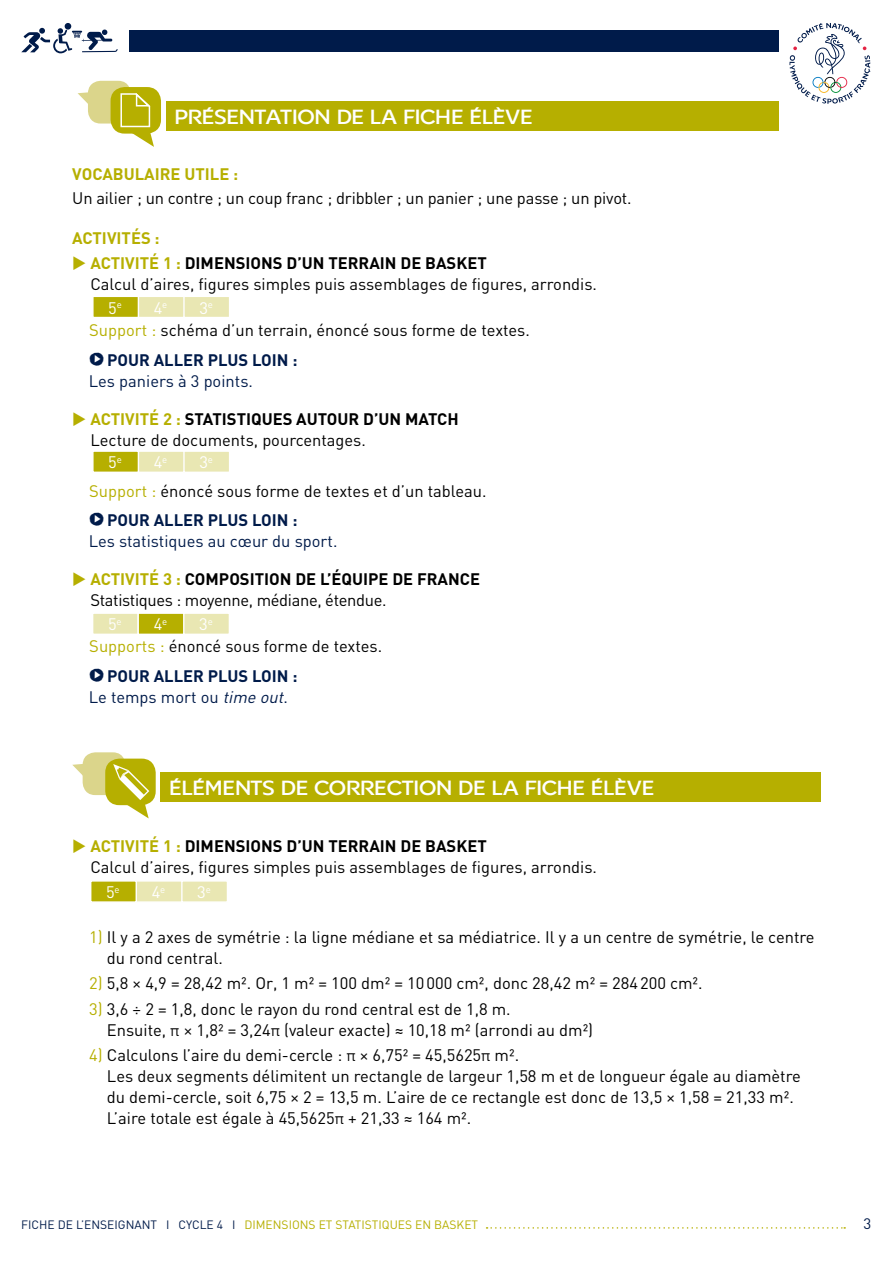
<style>
.page{position:relative;width:893px;height:1263px;background:#fff}
.page>*{position:absolute;margin:0;border:0;box-sizing:border-box;transform-origin:0 0}
.t1{font:500 22.5px "Franceolympique";letter-spacing:-.01em;color:#fff}
.t2{font:16.5px/21px "DIN";color:#000}
.t3{font:16.5px/21px "DIN";letter-spacing:-.02em;color:#000}
.t4{font:16.5px "DIN";color:#001b4a}
.t5{font:700 16.5px "DIN";color:#b6af00}
.t6{font:16.5px "DIN";color:#fff}
.t7{font:15px "DIN";color:#001b4a}
.t8{font:12px "DIN";color:#b6af00}
.s1{color:#b6af00}
.s2{font-weight:700;color:#b6af00}
.s3{font-weight:700}
.s4{font-family:"Ale Signs Black LL";font-size:24px;color:#001b4a}
.s5{font-weight:700;color:#001b4a}
.s6{font-style:italic}
.s7{font-family:"Avenir"}
.s8{color:#001b4a}
</style>
<div class="page">
<div style="left:161px;top:772px;width:660px;height:30px;background:#b6af00"></div>
<div style="left:83px;top:752px;width:42px;height:43px;background:#dbd58b;border-radius:13px"></div>
<svg style="left:72px;top:764px;width:11px;height:18px"></svg>
<div style="left:105px;top:759px;width:51px;height:46px;background:#b6af00;border-radius:14px"></div>
<svg style="left:113px;top:764px;width:36px;height:54px"></svg>
<div style="left:166px;top:101px;width:612px;height:30px;background:#b6af00"></div>
<div style="left:88px;top:81px;width:43px;height:43px;background:#dbd58b;border-radius:13px"></div>
<svg style="left:78px;top:92px;width:10px;height:12px"></svg>
<div style="left:111px;top:87px;width:50px;height:47px;background:#b6af00;border-radius:14px"></div>
<svg style="left:120px;top:93px;width:34px;height:54px"></svg>
<div style="left:65px;top:23px;width:6px;height:7px;background:#001b4a;border-radius:50%"></div>
<svg style="left:21px;top:28px;width:97px;height:25px"></svg>
<div style="left:130px;top:30px;width:649px;height:22px;background:#001b4a"></div>
<svg style="left:789px;top:23px;width:81px;height:81px"></svg>
<div style="left:92px;top:296px;width:47px;height:22px;background:#b6af00;border:2px solid #fff"></div>
<div style="left:138px;top:296px;width:47px;height:22px;background:#e9e7b3;border:2px solid #fff"></div>
<div style="left:183px;top:296px;width:47px;height:22px;background:#e9e7b3;border:2px solid #fff"></div>
<div style="left:90px;top:880px;width:47px;height:23px;background:#b6af00;border:2px solid #fff"></div>
<div style="left:135px;top:880px;width:48px;height:23px;background:#e9e7b3;border:2px solid #fff"></div>
<div style="left:181px;top:880px;width:47px;height:23px;background:#e9e7b3;border:2px solid #fff"></div>
<div style="left:92px;top:450px;width:47px;height:23px;background:#b6af00;border:2px solid #fff"></div>
<div style="left:138px;top:450px;width:47px;height:23px;background:#e9e7b3;border:2px solid #fff"></div>
<div style="left:183px;top:450px;width:47px;height:23px;background:#e9e7b3;border:2px solid #fff"></div>
<div style="left:92px;top:612px;width:47px;height:23px;background:#e9e7b3;border:2px solid #fff"></div>
<div style="left:137px;top:612px;width:48px;height:23px;background:#b6af00;border:2px solid #fff"></div>
<div style="left:183px;top:612px;width:47px;height:23px;background:#e9e7b3;border:2px solid #fff"></div>
<svg style="left:487px;top:1227px;width:358px;height:2px"></svg>
<h1 class="t1" style="left:174px;top:103px;width:360px">PRÉSENTATION DE LA FICHE ÉLÈVE</h1>
<p class="t5" style="left:72px;top:164px;width:168px">VOCABULAIRE UTILE :</p>
<p class="t2" style="left:72px;top:188px;width:561px">Un ailier ; un contre ; un coup franc ; dribbler ; un panier ; une passe ; un pivot.</p>
<p class="t5" style="left:72px;top:227px;width:89px">ACTIVITÉS :</p>
<p class="t2" style="left:90px;top:252px;width:508px;text-indent:-18px"><span class="s1">◆</span> <span class="s2">ACTIVITÉ 1 :</span> <span class="s3">DIMENSIONS D’UN TERRAIN DE BASKET<br></span>Calcul d’aires, figures simples puis assemblages de figures, arrondis.</p>
<p class="t2" style="left:89px;top:315px;width:443px;line-height:29.5px"><span class="s1">Support :</span> schéma d’un terrain, énoncé sous forme de textes. <span class="s4">b</span> <span class="s5">POUR ALLER PLUS LOIN :</span></p>
<p class="t4" style="left:89px;top:371px;width:166px">Les paniers à 3 points.</p>
<p class="t2" style="left:90px;top:408px;width:370px;text-indent:-18px"><span class="s1">◆</span> <span class="s2">ACTIVITÉ 2 :</span> <span class="s3">STATISTIQUES AUTOUR D’UN MATCH<br></span>Lecture de documents, pourcentages.</p>
<p class="t2" style="left:89px;top:475px;width:399px;line-height:29.5px"><span class="s1">Support :</span> énoncé sous forme de textes et d’un tableau. <span class="s4">b</span> <span class="s5">POUR ALLER PLUS LOIN :</span></p>
<p class="t4" style="left:89px;top:531px;width:250px">Les statistiques au cœur du sport.</p>
<p class="t3" style="left:90px;top:568px;width:391px;text-indent:-18px"><span class="s1">◆</span> <span class="s2">ACTIVITÉ 3 :</span> <span class="s3">COMPOSITION DE L’ÉQUIPE DE FRANCE<br></span>Statistiques : moyenne, médiane, étendue.</p>
<p class="t2" style="left:89px;top:631px;width:295px;line-height:29.5px"><span class="s1">Supports :</span> énoncé sous forme de textes. <span class="s4">b</span> <span class="s5">POUR ALLER PLUS LOIN :</span></p>
<p class="t4" style="left:89px;top:686px;width:201px">Le temps mort ou <span class="s6">time out</span>.</p>
<p class="t6" style="left:108px;top:297px;width:15px">5<sup>e</sup></p>
<p class="t6" style="left:154px;top:297px;width:15px">4<sup>e</sup></p>
<p class="t6" style="left:199px;top:297px;width:15px">3<sup>e</sup></p>
<p class="t6" style="left:108px;top:452px;width:15px">5<sup>e</sup></p>
<p class="t6" style="left:154px;top:452px;width:15px">4<sup>e</sup></p>
<p class="t6" style="left:199px;top:452px;width:15px">3<sup>e</sup></p>
<p class="t6" style="left:108px;top:614px;width:15px">5<sup>e</sup></p>
<p class="t6" style="left:154px;top:614px;width:15px">4<sup>e</sup></p>
<p class="t6" style="left:199px;top:614px;width:15px">3<sup>e</sup></p>
<h1 class="t1" style="left:169px;top:775px;width:487px">ÉLÉMENTS DE CORRECTION DE LA FICHE ÉLÈVE</h1>
<p class="t2" style="left:90px;top:835px;width:508px;text-indent:-18px"><span class="s1">◆</span> <span class="s2">ACTIVITÉ 1 :</span> <span class="s3">DIMENSIONS D’UN TERRAIN DE BASKET<br></span>Calcul d’aires, figures simples puis assemblages de figures, arrondis.</p>
<p class="t6" style="left:106px;top:882px;width:15px">5<sup>e</sup></p>
<p class="t6" style="left:152px;top:882px;width:15px">4<sup>e</sup></p>
<p class="t6" style="left:197px;top:882px;width:15px">3<sup>e</sup></p>
<p class="t2" style="left:107px;top:926px;width:709px;text-indent:-18px"><span class="s1">1)</span> Il y a 2 axes de symétrie : la ligne médiane et sa médiatrice. Il y a un centre de symétrie, le centre du rond central.</p>
<p class="t2" style="left:89px;top:973px;width:615px"><span class="s1">2)</span> 5,8 × 4,9 = 28,42 m². Or, 1 m² = 100 dm² = 10000 cm², donc 28,42 m² = 284200 cm².</p>
<p class="t2" style="left:107px;top:998px;width:488px;text-indent:-18px"><span class="s1">3)</span> 3,6 ÷ 2 = 1,8, donc le rayon du rond central est de 1,8 m.<br>Ensuite, <span class="s7">π</span> × 1,8² = 3,24<span class="s7">π</span> (valeur exacte) ≈ 10,18 m² (arrondi au dm²)</p>
<p class="t2" style="left:107px;top:1044px;width:695px;text-indent:-18px"><span class="s1">4)</span> Calculons l’aire du demi-cercle : <span class="s7">π</span> × 6,75² = 45,5625<span class="s7">π</span> m².<br>Les deux segments délimitent un rectangle de largeur 1,58 m et de longueur égale au diamètre du demi-cercle, soit 6,75 × 2 = 13,5 m. L’aire de ce rectangle est donc de 13,5 × 1,58 = 21,33 m².<br>L’aire totale est égale à 45,5625<span class="s7">π</span> + 21,33 ≈ 164 m².</p>
<p class="t8" style="left:21px;top:1217px;width:458px"><span class="s8">FICHE DE L’ENSEIGNANT I CYCLE 4 I</span> DIMENSIONS ET STATISTIQUES EN BASKET</p>
<p class="t7" style="left:863px;top:1214px;width:9px">3</p>
</div>
